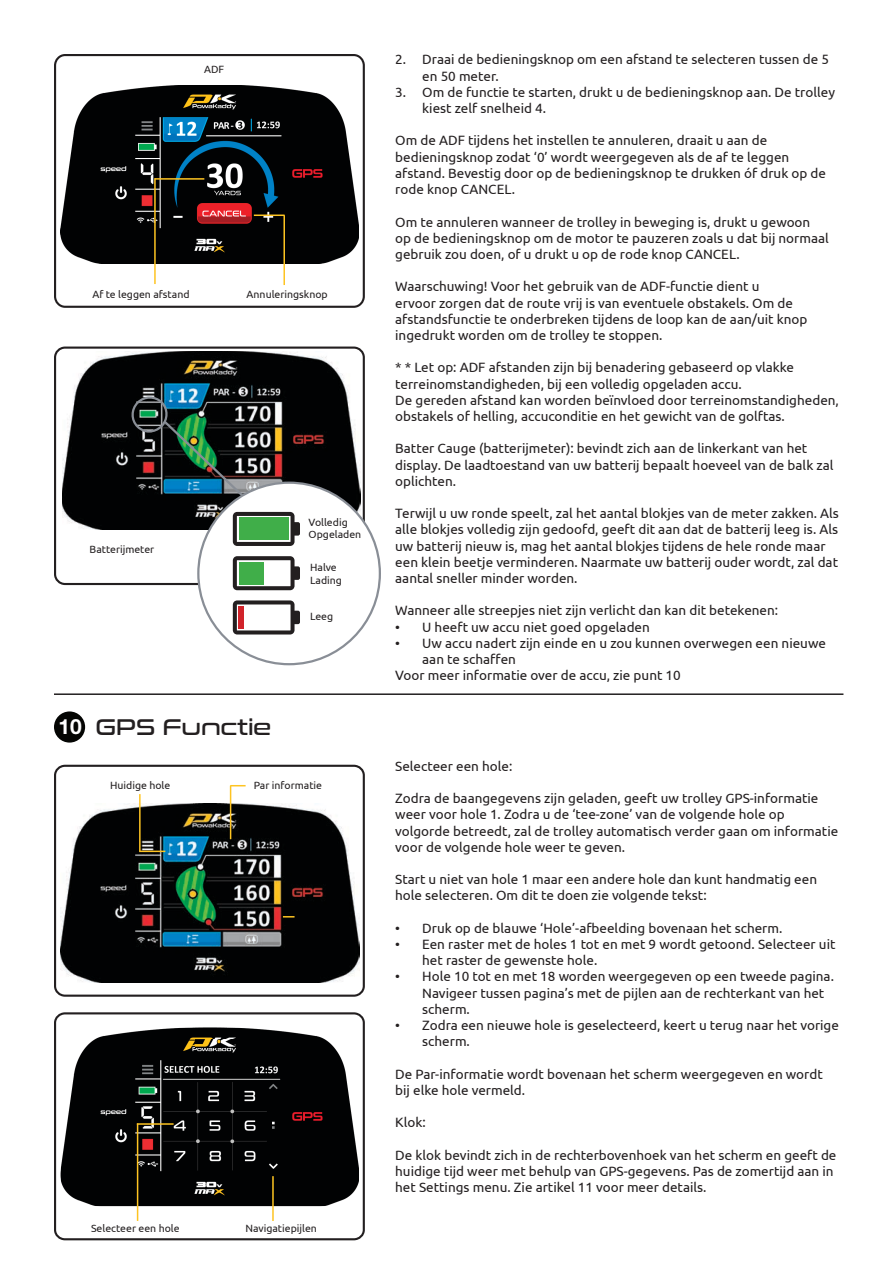
<style>
.page{position:relative;width:893px;height:1263px;background:#fff}
.page>*{position:absolute;margin:0;border:0;box-sizing:border-box;transform-origin:0 0}
.t1{font:22.5px "Conthrax Rg";color:#231f20}
.t2{font:13.5px/16.2px "Ubuntu";color:#231f20}
.t3{font:10.5px/12.6px "Ubuntu";color:#231f20}
.s1{font-family:"Helvetica Neue LT Pro";font-weight:700;font-size:21px;color:#fff}
</style>
<div class="page">
<img style="left:62px;top:351px;width:298px;height:179px">
<div style="left:54px;top:347px;width:311px;height:238px;border:2px solid #231f20;border-radius:10px"></div>
<svg style="left:128px;top:396px;width:121px;height:106px;background:#203836"></svg>
<hr style="left:54px;top:693px;width:789px;height:2px;background:#231f20">
<img style="left:61px;top:804px;width:298px;height:178px">
<div style="left:54px;top:765px;width:311px;height:232px;border:2px solid #231f20;border-radius:10px"></div>
<div style="left:54px;top:711px;width:31px;height:32px;background:#040503;border-radius:50%"></div>
<hr style="left:230px;top:786px;width:1px;height:53px;background:#fec422">
<hr style="left:139px;top:794px;width:2px;height:57px;background:#fec422">
<svg style="left:283px;top:916px;width:12px;height:1px"></svg>
<img style="left:61px;top:1027px;width:298px;height:179px">
<img style="left:195px;top:1039px;width:67px;height:8px">
<div style="left:54px;top:1012px;width:311px;height:228px;border:2px solid #231f20;border-radius:10px"></div>
<hr style="left:137px;top:1123px;width:1px;height:98px;background:#fec422">
<hr style="left:272px;top:1176px;width:2px;height:45px;background:#fec422">
<hr style="left:137px;top:1123px;width:37px;height:2px;background:#fec422">
<svg style="left:139px;top:851px;width:26px;height:1px"></svg>
<svg style="left:230px;top:785px;width:16px;height:1px"></svg>
<img style="left:60px;top:85px;width:299px;height:179px">
<div style="left:54px;top:54px;width:311px;height:254px;border:2px solid #231f20;border-radius:10px"></div>
<hr style="left:154px;top:178px;width:2px;height:106px;background:#fec422">
<hr style="left:283px;top:215px;width:2px;height:70px;background:#fec422">
<hr style="left:155px;top:178px;width:49px;height:2px;background:#fec422">
<hr style="left:254px;top:215px;width:31px;height:1px;background:#fec422">
<div style="left:198px;top:483px;width:182px;height:181px;background:#fff;border-radius:50%"></div>
<svg style="left:233px;top:556px;width:67px;height:34px"></svg>
<div style="left:239px;top:562px;width:24px;height:22px;background:#40ae49"></div>
<svg style="left:233px;top:512px;width:67px;height:34px"></svg>
<div style="left:239px;top:518px;width:49px;height:22px;background:#40ae49"></div>
<svg style="left:233px;top:600px;width:67px;height:34px"></svg>
<div style="left:238px;top:607px;width:6px;height:22px;background:#d1232a"></div>
<p class="t3" style="left:204px;top:63px;width:22px">ADF</p>
<p class="t3" style="left:92px;top:288px;width:99px">Af te leggen afstand</p>
<p class="t3" style="left:247px;top:288px;width:83px">Annuleringsknop</p>
<p class="t3" style="left:90px;top:542px;width:66px">Batterijmeter</p>
<p class="t3" style="left:309px;top:515px;width:54px">Volledig<br>Opgeladen</p>
<p class="t3" style="left:310px;top:561px;width:33px">Halve<br>Lading</p>
<p class="t3" style="left:310px;top:610px;width:25px">Leeg</p>
<h1 class="t1" style="left:59px;top:710px;width:214px"><span class="s1">10</span> GPS Functie</h1>
<p class="t3" style="left:110px;top:778px;width:62px">Huidige hole</p>
<p class="t3" style="left:254px;top:778px;width:70px">Par informatie</p>
<p class="t3" style="left:91px;top:1222px;width:90px">Selecteer een hole</p>
<p class="t3" style="left:245px;top:1222px;width:73px">Navigatiepijlen</p>
<p class="t2" style="left:422px;top:51px;width:408px;text-indent:-27px">2. Draai de bedieningsknop om een afstand te selecteren tussen de 5 en 50 meter.</p>
<p class="t2" style="left:422px;top:84px;width:414px;text-indent:-27px">3. Om de functie te starten, drukt u de bedieningsknop aan. De trolley kiest zelf snelheid 4.</p>
<p class="t2" style="left:395px;top:132px;width:432px">Om de ADF tijdens het instellen te annuleren, draait u aan de bedieningsknop zodat ‘0’ wordt weergegeven als de af te leggen afstand. Bevestig door op de bedieningsknop te drukken óf druk op de rode knop CANCEL.</p>
<p class="t2" style="left:395px;top:213px;width:435px">Om te annuleren wanneer de trolley in beweging is, drukt u gewoon op de bedieningsknop om de motor te pauzeren zoals u dat bij normaal gebruik zou doen, of u drukt u op de rode knop CANCEL.</p>
<p class="t2" style="left:395px;top:278px;width:414px">Waarschuwing! Voor het gebruik van de ADF-functie dient u<br>ervoor zorgen dat de route vrij is van eventuele obstakels. Om de afstandsfunctie te onderbreken tijdens de loop kan de aan/uit knop ingedrukt worden om de trolley te stoppen.</p>
<p class="t2" style="left:395px;top:359px;width:445px">* * Let op: ADF afstanden zijn bij benadering gebaseerd op vlakke terreinomstandigheden, bij een volledig opgeladen accu.<br>De gereden afstand kan worden beïnvloed door terreinomstandigheden, obstakels of helling, accuconditie en het gewicht van de golftas.</p>
<p class="t2" style="left:395px;top:440px;width:440px">Batter Cauge (batterijmeter): bevindt zich aan de linkerkant van het display. De laadtoestand van uw batterij bepaalt hoeveel van de balk zal oplichten.</p>
<p class="t2" style="left:395px;top:505px;width:445px">Terwijl u uw ronde speelt, zal het aantal blokjes van de meter zakken. Als alle blokjes volledig zijn gedoofd, geeft dit aan dat de batterij leeg is. Als uw batterij nieuw is, mag het aantal blokjes tijdens de hele ronde maar een klein beetje verminderen. Naarmate uw batterij ouder wordt, zal dat aantal sneller minder worden.</p>
<p class="t2" style="left:395px;top:602px;width:384px">Wanneer alle streepjes niet zijn verlicht dan kan dit betekenen:</p>
<p class="t2" style="left:395px;top:618px;width:256px">• U heeft uw accu niet goed opgeladen</p>
<p class="t2" style="left:395px;top:634px;width:432px">• Uw accu nadert zijn einde en u zou kunnen overwegen een nieuwe</p>
<p class="t2" style="left:422px;top:651px;width:95px">aan te schaffen</p>
<p class="t2" style="left:395px;top:667px;width:287px">Voor meer informatie over de accu, zie punt 10</p>
<p class="t2" style="left:395px;top:757px;width:119px">Selecteer een hole:</p>
<p class="t2" style="left:395px;top:790px;width:445px">Zodra de baangegevens zijn geladen, geeft uw trolley GPS-informatie weer voor hole 1. Zodra u de ‘tee-zone’ van de volgende hole op volgorde betreedt, zal de trolley automatisch verder gaan om informatie voor de volgende hole weer te geven.</p>
<p class="t2" style="left:395px;top:871px;width:423px">Start u niet van hole 1 maar een andere hole dan kunt handmatig een hole selecteren. Om dit te doen zie volgende tekst:</p>
<p class="t2" style="left:395px;top:919px;width:389px">• Druk op de blauwe ‘Hole’-afbeelding bovenaan het scherm.</p>
<p class="t2" style="left:422px;top:936px;width:415px;text-indent:-27px">• Een raster met de holes 1 tot en met 9 wordt getoond. Selecteer uit het raster de gewenste hole.</p>
<p class="t2" style="left:422px;top:968px;width:413px;text-indent:-27px">• Hole 10 tot en met 18 worden weergegeven op een tweede pagina.<br>Navigeer tussen pagina’s met de pijlen aan de rechterkant van het scherm.</p>
<p class="t2" style="left:422px;top:1017px;width:418px;text-indent:-27px">• Zodra een nieuwe hole is geselecteerd, keert u terug naar het vorige scherm.</p>
<p class="t2" style="left:395px;top:1065px;width:429px">De Par-informatie wordt bovenaan het scherm weergegeven en wordt bij elke hole vermeld.</p>
<p class="t2" style="left:395px;top:1114px;width:32px">Klok:</p>
<p class="t2" style="left:395px;top:1146px;width:443px">De klok bevindt zich in de rechterbovenhoek van het scherm en geeft de huidige tijd weer met behulp van GPS-gegevens. Pas de zomertijd aan in het Settings menu. Zie artikel 11 voor meer details.</p>
</div>
